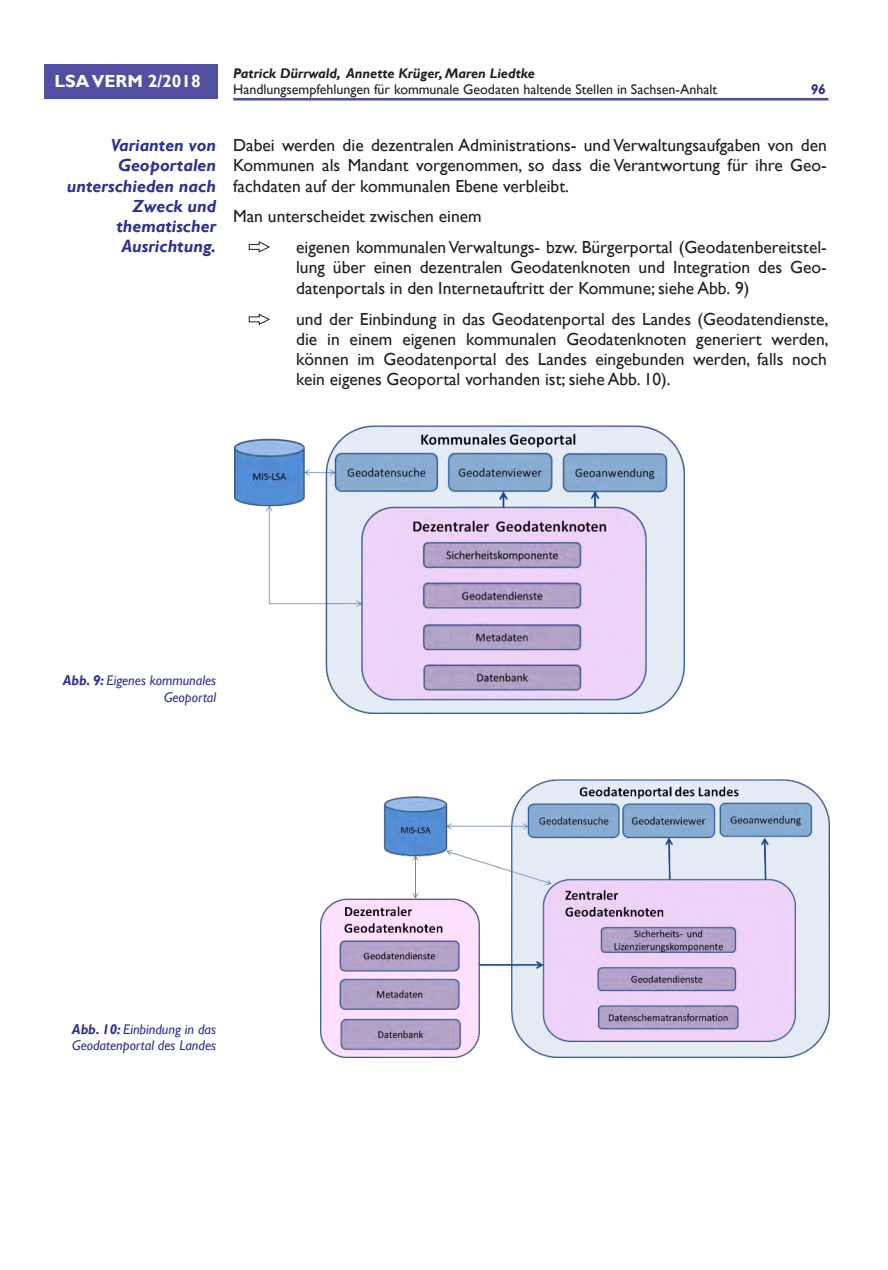
<style>
.page{position:relative;width:888px;height:1270px;background:#fff}
.page>*{position:absolute;margin:0;border:0;box-sizing:border-box;transform-origin:0 0}
.t1{font:17.5px/20.3px "Gill Sans";color:#231f20;text-align:justify}
.t2{font:italic 700 17.5px/20.3px "Gill Sans";color:#2e3092;text-align:right}
.t3{font:700 17.5px "Gill Sans";color:#fff}
.t4{font:italic 14px/16.3px "Gill Sans";color:#2e3092;text-align:right}
.t5{font:14px "Gill Sans";color:#231f20}
.t6{font:italic 700 14px "Gill Sans";color:#231f20}
.t7{font:italic 700 14px "Gill Sans";color:#2e3092}
.s1{font-weight:700}
</style>
<div class="page">
<div style="left:45px;top:64px;width:173px;height:35px;background:#504fa1"></div>
<hr style="left:233px;top:98px;width:595px;height:3px;background:#504fa1">
<svg style="left:248px;top:241px;width:22px;height:12px"></svg>
<img style="left:234px;top:425px;width:451px;height:288px">
<img style="left:321px;top:780px;width:508px;height:278px">
<svg style="left:248px;top:314px;width:22px;height:11px"></svg>
<p class="t3" style="left:55px;top:70px;width:148px">LSA VERM 2/2018</p>
<p class="t6" style="left:233px;top:65px;width:303px">Patrick Dürrwald, Annette Krüger, Maren Liedtke</p>
<p class="t5" style="left:233px;top:81px;width:485px">Handlungsempfehlungen für kommunale Geodaten haltende Stellen in Sachsen-Anhalt</p>
<p class="t7" style="left:811px;top:81px;width:16px">96</p>
<p class="t2" style="left:67px;top:135px;width:151px">Varianten von<br>Geoportalen unterschieden nach<br>Zweck und thematischer<br>Ausrichtung.</p>
<p class="t1" style="left:233px;top:135px;width:595px">Dabei werden die dezentralen Administrations- und Verwaltungsaufgaben von den Kommunen als Mandant vorgenommen, so dass die Verantwortung für ihre Geo&shy;fachdaten auf der kommunalen Ebene verbleibt.</p>
<p class="t1" style="left:296px;top:201px;width:532px;line-height:30.8px;text-indent:-63px">Man unterscheidet zwischen einem<br>eigenen kommunalen Verwaltungs- bzw. Bürgerportal (Geodatenbereitstel-</p>
<p class="t1" style="left:296px;top:258px;width:532px">lung über einen dezentralen Geodatenknoten und Integration des Geo&shy;datenportals in den Internetauftritt der Kommune; siehe Abb. 9)</p>
<p class="t1" style="left:296px;top:309px;width:534px">und der Einbindung in das Geodatenportal des Landes (Geodatendienste, die in einem eigenen kommunalen Geodatenknoten generiert werden, können im Geodatenportal des Landes eingebunden werden, falls noch kein eigenes Geoportal vorhanden ist; siehe Abb. 10).</p>
<p class="t4" style="left:63px;top:673px;width:155px"><span class="s1">Abb. 9:</span> Eigenes kommunales<br>Geoportal</p>
<p class="t4" style="left:72px;top:1021px;width:146px;text-align:left"><span class="s1">Abb. 10:</span> Einbindung in das<br>Geodatenportal des Landes</p>
</div>
